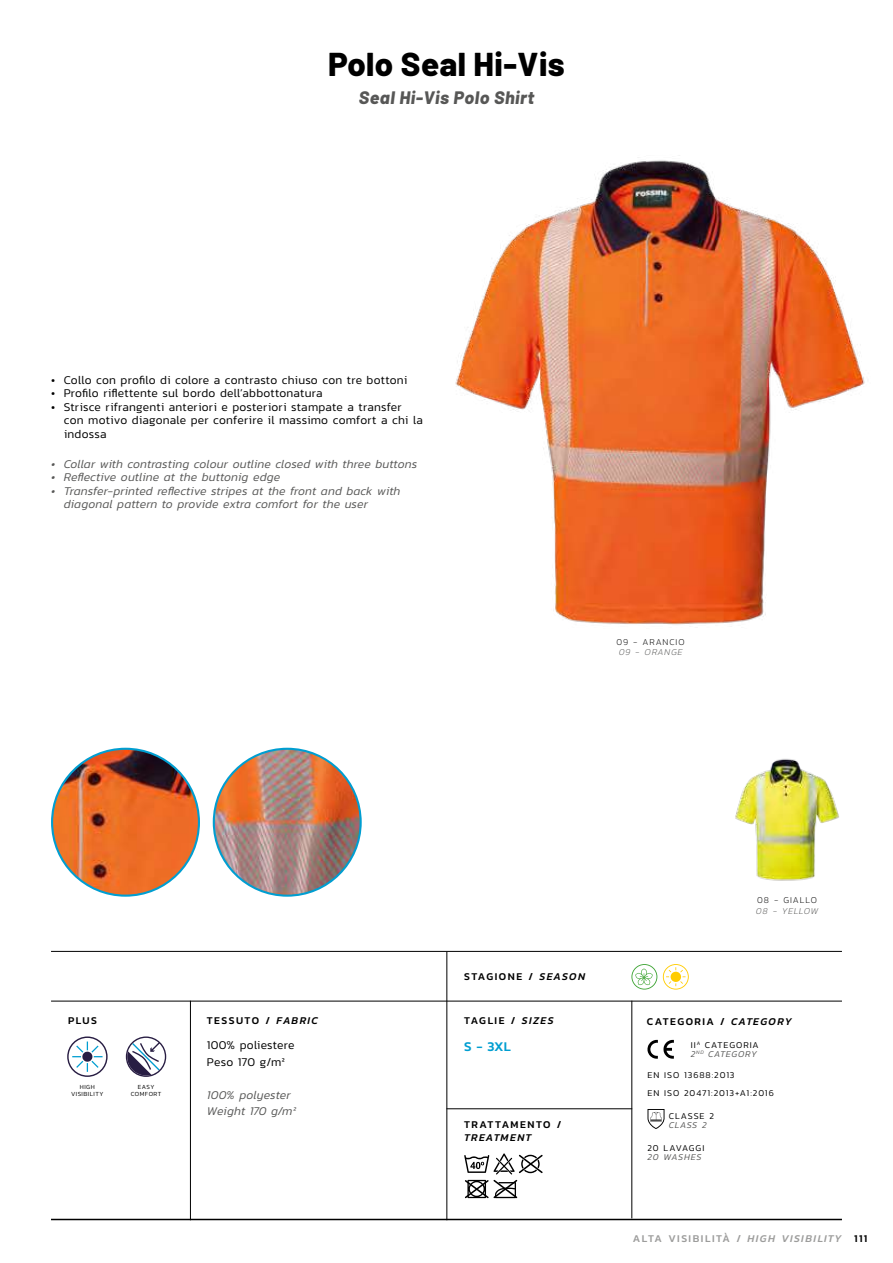
<style>
.page{position:relative;width:893px;height:1263px;background:#fff}
.page>*{position:absolute;margin:0;border:0;box-sizing:border-box;transform-origin:0 0}
.t1{font:800 33px "Barlow";letter-spacing:.015em;color:#000}
.t2{font:italic 800 18px "Barlow";letter-spacing:.03em;color:#575756}
.t3{font:500 13.5px "Kanit";color:#009ed1}
.t4{font:300 12px/13.5px "Kanit";letter-spacing:.015em;color:#000}
.t5{font:italic 300 12px/13.5px "Kanit";letter-spacing:.005em;color:#575756}
.t6{font:500 10.5px "Kanit";letter-spacing:.14em;color:#000}
.t7{font:500 10.5px "Kanit";letter-spacing:.135em;color:#9d9d9c}
.t8{font:italic 500 10.5px "Kanit";letter-spacing:.095em;color:#000}
.t9{font:300 9px/9px "Kanit";letter-spacing:.1em;color:#000}
.t10{font:200 9px "Kanit";letter-spacing:.105em;color:#000}
.t11{font:italic 200 9px "Kanit";letter-spacing:.08em;color:#575756}
.t12{font:italic 300 9px "Kanit";letter-spacing:.065em;color:#575756}
.t13{font:300 6.3px/7.5px "Kanit";letter-spacing:.075em;color:#000;text-align:center}
.s1{font-style:italic}
.s2{font-style:italic;color:#575756}
.s3{color:#000}
</style>
<div class="page">
<img style="left:735px;top:758px;width:104px;height:123px">
<img style="left:214px;top:749px;width:147px;height:147px;border-radius:73px">
<img style="left:52px;top:749px;width:147px;height:147px;border-radius:73px">
<img style="left:455px;top:155px;width:410px;height:470px">
<svg style="left:663px;top:964px;width:26px;height:25px"></svg>
<svg style="left:631px;top:964px;width:26px;height:25px"></svg>
<hr style="left:51px;top:1001px;width:791px;height:1px;background:#000">
<hr style="left:51px;top:1219px;width:791px;height:1px;background:#000">
<hr style="left:446px;top:952px;width:1px;height:268px;background:#000">
<hr style="left:631px;top:1001px;width:1px;height:217px;background:#000">
<hr style="left:446px;top:1108px;width:186px;height:1px;background:#000">
<hr style="left:190px;top:1001px;width:1px;height:219px;background:#000">
<svg style="left:67px;top:1036px;width:41px;height:41px"></svg>
<svg style="left:464px;top:1153px;width:79px;height:21px"></svg>
<svg style="left:126px;top:1036px;width:40px;height:41px"></svg>
<hr style="left:51px;top:951px;width:791px;height:1px;background:#000">
<svg style="left:647px;top:1040px;width:27px;height:19px"></svg>
<svg style="left:647px;top:1109px;width:18px;height:20px"></svg>
<svg style="left:465px;top:1180px;width:52px;height:18px"></svg>
<h1 class="t1" style="left:328px;top:39px;width:238px">Polo Seal Hi-Vis</h1>
<h2 class="t2" style="left:359px;top:84px;width:177px">Seal Hi-Vis Polo Shirt</h2>
<p class="t4" style="left:51px;top:373px;width:358px">• Collo con profilo di colore a contrasto chiuso con tre bottoni</p>
<p class="t4" style="left:51px;top:386px;width:273px">• Profilo riflettente sul bordo dell’abbottonatura</p>
<p class="t4" style="left:64px;top:400px;width:361px;text-indent:-13px">• Strisce rifrangenti anteriori e posteriori stampate a transfer con motivo diagonale per conferire il massimo comfort a chi la indossa</p>
<p class="t5" style="left:51px;top:457px;width:368px">• Collar with contrasting colour outline closed with three buttons</p>
<p class="t5" style="left:51px;top:470px;width:231px">• Reflective outline at the buttonig edge</p>
<p class="t5" style="left:64px;top:484px;width:338px;text-indent:-13px">• Transfer-printed reflective stripes at the front and back with diagonal pattern to provide extra comfort for the user</p>
<p class="t10" style="left:616px;top:635px;width:70px">09 - ARANCIO</p>
<p class="t11" style="left:619px;top:646px;width:65px">09 - ORANGE</p>
<p class="t6" style="left:68px;top:1013px;width:31px">PLUS</p>
<p class="t13" style="left:71px;top:1083px;width:34px">HIGH<br>VISIBILITY</p>
<p class="t13" style="left:131px;top:1083px;width:32px">EASY<br>COMFORT</p>
<p class="t6" style="left:207px;top:1013px;width:113px">TESSUTO / <span class="s1">FABRIC</span></p>
<p class="t4" style="left:207px;top:1037px;width:89px;line-height:16.5px">100% poliestere<br>Peso 170 g/m²</p>
<p class="t5" style="left:207px;top:1086px;width:91px;line-height:16.5px">100% polyester<br>Weight 170 g/m²</p>
<p class="t6" style="left:464px;top:969px;width:122px">STAGIONE / <span class="s1">SEASON</span></p>
<p class="t6" style="left:464px;top:1013px;width:91px">TAGLIE / <span class="s1">SIZES</span></p>
<p class="t3" style="left:464px;top:1036px;width:48px">S - 3XL</p>
<p class="t6" style="left:464px;top:1116px;width:99px">TRATTAMENTO /</p>
<p class="t8" style="left:464px;top:1129px;width:69px">TREATMENT</p>
<p class="t10" style="left:757px;top:894px;width:61px">08 - GIALLO</p>
<p class="t11" style="left:756px;top:905px;width:64px">08 - YELLOW</p>
<p class="t6" style="left:647px;top:1013px;width:146px">CATEGORIA / <span class="s1">CATEGORY</span></p>
<p class="t9" style="left:691px;top:1040px;width:69px">II<sup>A</sup> CATEGORIA<br><span class="s2">2</span><sup>ND</sup> <span class="s2">CATEGORY</span></p>
<p class="t9" style="left:647px;top:1066px;width:128px;line-height:18px">EN ISO 13688:2013<br>EN ISO 20471:2013+A1:2016</p>
<p class="t9" style="left:669px;top:1111px;width:47px">CLASSE 2</p>
<p class="t12" style="left:669px;top:1119px;width:39px">CLASS 2</p>
<p class="t9" style="left:647px;top:1143px;width:58px">20 LAVAGGI</p>
<p class="t12" style="left:647px;top:1150px;width:55px">20 WASHES</p>
<p class="t7" style="left:633px;top:1231px;width:236px">ALTA VISIBILITÀ / <span class="s1">HIGH VISIBILITY</span> <span class="s3">111</span></p>
</div>
